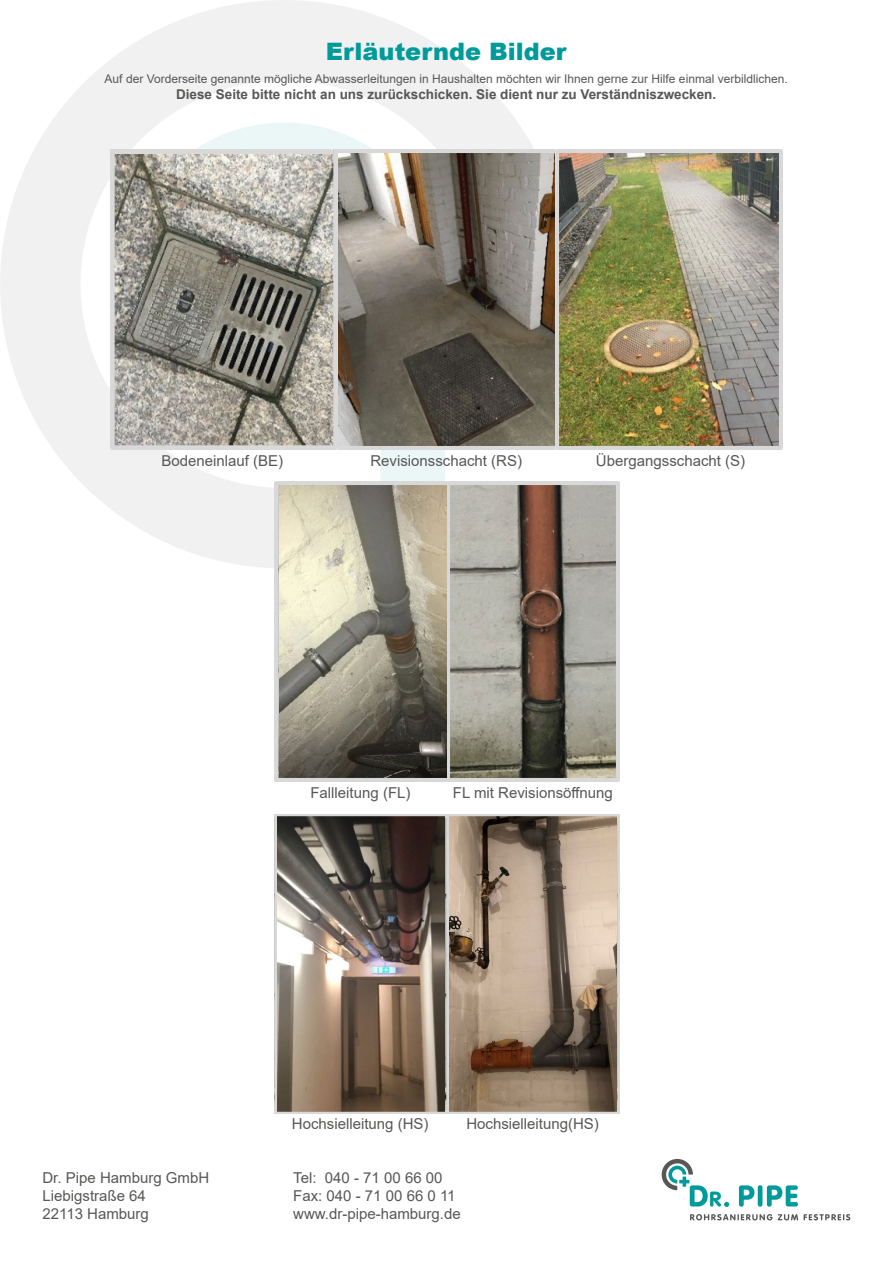
<style>
.page{position:relative;width:893px;height:1263px;background:#fff}
.page>*{position:absolute;margin:0;border:0;box-sizing:border-box;transform-origin:0 0}
.t1{font:900 24px "Arial";color:#009a9b}
.t2{font:15px/18px "Arial";color:#575756}
.t3{font:700 13.5px "Arial";color:#575756}
.t4{font:12px "Arial";color:#575756}
</style>
<div class="page">
<svg style="left:0;top:0;width:568px;height:568px;fill:#f1f7f7"></svg>
<svg style="left:690px;top:1214px;width:82px;height:6px"></svg>
<svg style="left:778px;top:1214px;width:20px;height:6px"></svg>
<svg style="left:804px;top:1214px;width:46px;height:6px"></svg>
<svg style="left:662px;top:1159px;width:67px;height:48px"></svg>
<svg style="left:739px;top:1185px;width:15px;height:22px"></svg>
<hr style="left:758px;top:1185px;width:4px;height:22px;background:#009a9b;border-radius:2px">
<svg style="left:767px;top:1185px;width:31px;height:22px"></svg>
<img style="left:337px;top:149px;width:219px;height:300px">
<img style="left:556px;top:149px;width:227px;height:300px">
<img style="left:110px;top:149px;width:227px;height:300px">
<img style="left:110px;top:149px;width:223px;height:4px">
<img style="left:274px;top:814px;width:343px;height:299px">
<img style="left:617px;top:814px;width:2px;height:299px">
<img style="left:446px;top:814px;width:2px;height:299px">
<img style="left:278px;top:482px;width:341px;height:299px">
<img style="left:274px;top:482px;width:4px;height:299px">
<h1 class="t1" style="left:326px;top:34px;width:242px">Erläuternde Bilder</h1>
<p class="t4" style="left:105px;top:71px;width:684px">Auf der Vorderseite genannte mögliche Abwasserleitungen in Haushalten möchten wir Ihnen gerne zur Hilfe einmal verbildlichen.</p>
<p class="t3" style="left:176px;top:85px;width:542px">Diese Seite bitte nicht an uns zurückschicken. Sie dient nur zu Verständniszwecken.</p>
<p class="t2" style="left:161px;top:452px;width:123px">Bodeneinlauf (BE)</p>
<p class="t2" style="left:370px;top:452px;width:153px">Revisionsschacht (RS)</p>
<p class="t2" style="left:596px;top:452px;width:151px">Übergangsschacht (S)</p>
<p class="t2" style="left:310px;top:783px;width:102px">Fallleitung (FL)</p>
<p class="t2" style="left:453px;top:783px;width:162px">FL mit Revisionsöffnung</p>
<p class="t2" style="left:292px;top:1115px;width:138px">Hochsielleitung (HS)</p>
<p class="t2" style="left:466px;top:1115px;width:134px">Hochsielleitung(HS)</p>
<p class="t2" style="left:42px;top:1169px;width:168px">Dr. Pipe Hamburg GmbH<br>Liebigstraße 64<br>22113 Hamburg</p>
<p class="t2" style="left:293px;top:1169px;width:169px">Tel: 040 - 71 00 66 00<br>Fax: 040 - 71 00 66 0 11 www.dr-pipe-hamburg.de</p>
</div>
